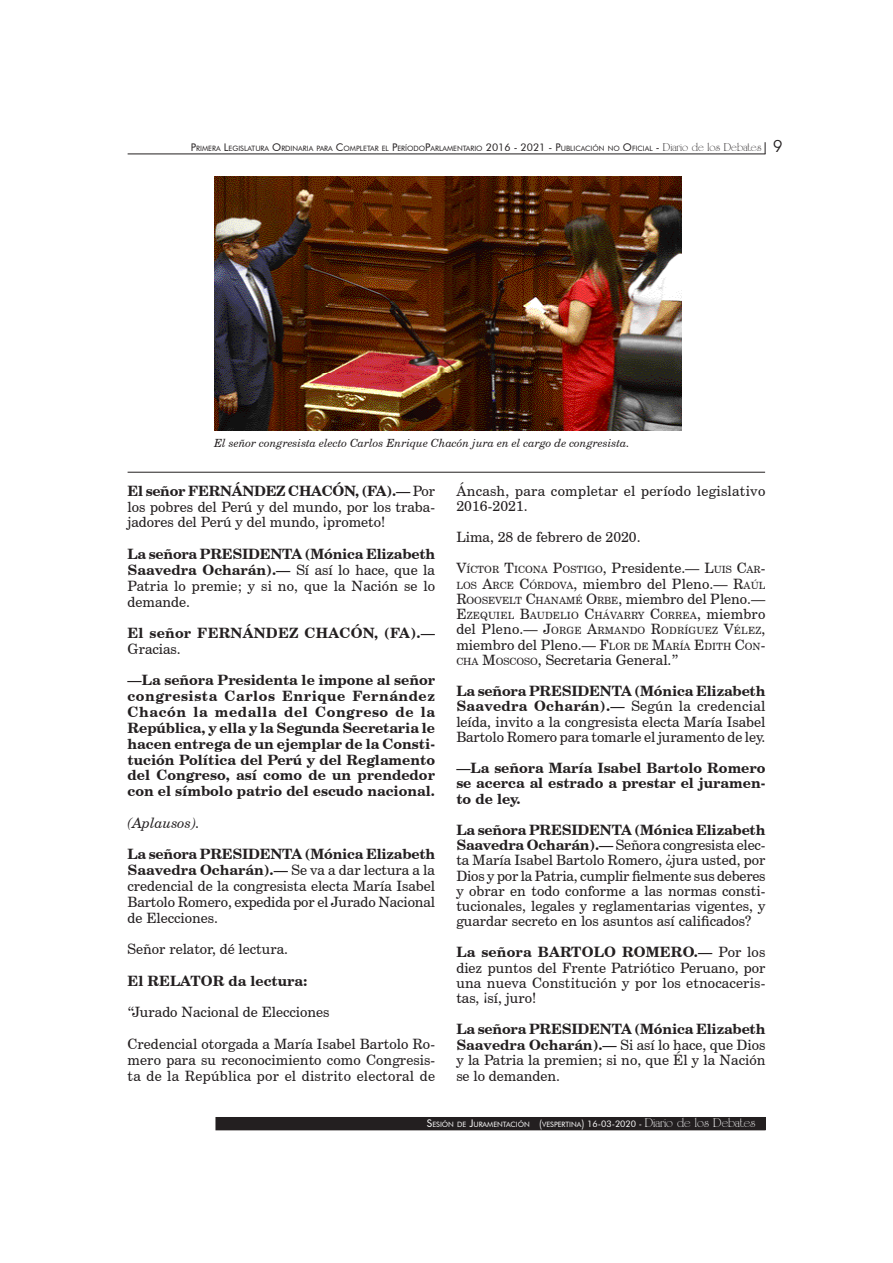
<style>
.page{position:relative;width:893px;height:1263px;background:#fff}
.page>*{position:absolute;margin:0;border:0;box-sizing:border-box;transform-origin:0 0}
.t1{font:14.25px/15.3px "Century Schoolbook BT";color:#231f20;text-align:justify}
.t2{font:700 14.25px/15.9px "Century Schoolbook BT";color:#231f20;text-align:justify}
.t3{font:14.25px/15.3px "Century Schoolbook BT";letter-spacing:.02em;color:#231f20}
.t4{font:italic 14.25px "Century Schoolbook BT";color:#231f20}
.t5{font:italic 11.25px "Century Schoolbook BT";color:#231f20}
.t6{font:10.05px/15.3px "Century Schoolbook BT";letter-spacing:.015em;color:#231f20;text-align:justify}
.t7{font:7.35px "Futura BT";color:#231f20}
.t8{font:7.35px "Futura BT";color:#fff}
.s1{font-size:10.5px}
.s2{font-family:"University Roman BT";font-size:12px}
.s3{font-family:"Avant Garde IT Cby BT";font-size:16.5px}
.s4{font-weight:700}
.s5{font-weight:400}
.s6{font-size:14.25px}
.s7{font-style:inherit}
.s8{font-size:10.05px}
.s9{font-size:9px}
.s10{font-family:"University Roman BT";font-size:13.5px}
</style>
<div class="page">
<hr style="left:128px;top:154px;width:637px;height:1px;background:#231f20">
<svg style="left:765px;top:142px;width:1px;height:12px"></svg>
<div style="left:216px;top:1117px;width:549px;height:13px;background:#231f20"></div>
<img style="left:214px;top:176px;width:468px;height:255px">
<hr style="left:128px;top:472px;width:637px;height:1px;background:#231f20">
<p class="t7" style="left:191px;top:144px;width:593px"><span class="s1">P</span>RIMERA <span class="s1">L</span>EGISLATURA <span class="s1">O</span>RDINARIA PARA <span class="s1">C</span>OMPLETAR EL <span class="s1">P</span>ERÍODO<span class="s1">P</span>ARLAMENTARIO <span class="s1">2016 - 2021 - P</span>UBLICACIÓN NO <span class="s1">O</span>FICIAL <span class="s1">-</span> <span class="s2">Diario de los Debates</span> <span class="s3">9</span></p>
<p class="t5" style="left:214px;top:435px;width:417px">El señor congresista electo Carlos Enrique Chacón jura en el cargo de congresista.</p>
<p class="t1" style="left:128px;top:482px;width:309px;line-height:15.9px"><span class="s4">El señor FERNÁNDEZ CHACÓN, (FA).—</span> Por los pobres del Perú y del mundo, por los traba&shy;jadores del Perú y del mundo, ¡prometo!</p>
<p class="t1" style="left:128px;top:546px;width:309px;line-height:15.8px"><span class="s4">La señora PRESIDENTA (Mónica Elizabeth Saavedra Ocharán).—</span> Sí así lo hace, que la Patria lo premie; y si no, que la Nación se lo demande.</p>
<p class="t2" style="left:128px;top:625px;width:309px">El señor FERNÁNDEZ CHACÓN, (FA).—<br><span class="s5">Gracias.</span></p>
<p class="t2" style="left:128px;top:672px;width:309px">—La señora Presidenta le impone al señor congresista Carlos Enrique Fernández Chacón la medalla del Congreso de la República, y ella y la Segunda Secretaria le hacen entrega de un ejemplar de la Consti&shy;tución Política del Perú y del Reglamento del Congreso, así como de un prendedor con el símbolo patrio del escudo nacional.</p>
<p class="t4" style="left:128px;top:813px;width:74px">(Aplausos).</p>
<p class="t1" style="left:128px;top:846px;width:309px;line-height:15.8px"><span class="s4">La señora PRESIDENTA (Mónica Elizabeth Saavedra Ocharán).—</span> Se va a dar lectura a la credencial de la congresista electa María Isabel Bartolo Romero, expedida por el Jurado Nacional de Elecciones.</p>
<p class="t1" style="left:128px;top:941px;width:162px">Señor relator, dé lectura.</p>
<p class="t2" style="left:128px;top:972px;width:182px">El RELATOR da lectura:</p>
<p class="t1" style="left:128px;top:1004px;width:203px">“Jurado Nacional de Elecciones</p>
<p class="t1" style="left:128px;top:1035px;width:309px;line-height:15.9px">Credencial otorgada a María Isabel Bartolo Ro&shy;mero para su reconocimiento como Congresis&shy;ta de la República por el distrito electoral de</p>
<p class="t3" style="left:456px;top:483px;width:311px">Áncash, para completar el período legislativo<br>2016-2021.</p>
<p class="t1" style="left:456px;top:529px;width:186px">Lima, 28 de febrero de 2020.</p>
<p class="t6" style="left:456px;top:562px;width:311px"><span class="s6">V</span>ÍCTOR <span class="s6">T</span>ICONA <span class="s6">P</span>OSTIGO<span class="s6">,</span> <span class="s6">Presidente</span><span class="s6">.— L</span>UIS <span class="s6">C</span>AR<span class="s6">-</span>LOS <span class="s6">A</span>RCE <span class="s6">C</span>ÓRDOVA<span class="s6">,</span> <span class="s6">miembro del Pleno</span><span class="s6">.— R</span>AÚL <span class="s6">R</span>OOSEVELT <span class="s6">C</span>HANAMÉ <span class="s6">O</span>RBE<span class="s6">,</span> <span class="s6">miembro del Pleno</span><span class="s6">.— E</span>ZEQUIEL <span class="s6">B</span>AUDELIO <span class="s6">C</span>HÁVARRY <span class="s6">C</span>ORREA<span class="s6">,</span> <span class="s6">miembro del Pleno</span><span class="s6">.— J</span>ORGE <span class="s6">A</span>RMANDO <span class="s6">R</span>ODRÍGUEZ <span class="s6">V</span>ÉLEZ<span class="s6">,</span></p>
<p class="t1" style="left:456px;top:637px;width:311px">miembro del Pleno<span class="s7">.— F</span><span class="s8">LOR DE</span> <span class="s7">M</span><span class="s8">ARÍA</span> <span class="s7">E</span><span class="s8">DITH</span> <span class="s7">C</span><span class="s8">ON</span><span class="s7">-<br></span><span class="s8">CHA</span> <span class="s7">M</span><span class="s8">OSCOSO</span><span class="s7">,</span> Secretaria General.”</p>
<p class="t1" style="left:456px;top:683px;width:311px"><span class="s4">La señora PRESIDENTA (Mónica Elizabeth Saavedra Ocharán).—</span> Según la credencial leída, invito a la congresista electa María Isabel Bartolo Romero para tomarle el juramento de ley.</p>
<p class="t2" style="left:456px;top:760px;width:311px;line-height:15.3px">—La señora María Isabel Bartolo Romero se acerca al estrado a prestar el juramen&shy;to de ley.</p>
<p class="t1" style="left:456px;top:821px;width:311px"><span class="s4">La señora PRESIDENTA (Mónica Elizabeth Saavedra Ocharán).—</span> Señora congresista elec&shy;ta María Isabel Bartolo Romero, ¿jura usted, por Dios y por la Patria, cumplir fielmente sus deberes y obrar en todo conforme a las normas consti&shy;tucionales, legales y reglamentarias vigentes, y guardar secreto en los asuntos así calificados?</p>
<p class="t1" style="left:456px;top:944px;width:311px"><span class="s4">La señora BARTOLO ROMERO.—</span> Por los diez puntos del Frente Patriótico Peruano, por una nueva Constitución y por los etnocaceris&shy;tas, ¡sí, juro!</p>
<p class="t1" style="left:456px;top:1021px;width:311px"><span class="s4">La señora PRESIDENTA (Mónica Elizabeth Saavedra Ocharán).—</span> Si así lo hace, que Dios y la Patria la premien; si no, que Él y la Nación se lo demanden.</p>
<p class="t8" style="left:427px;top:1119px;width:330px"><span class="s1">S</span>ESIÓN DE <span class="s1">J</span>URAMENTACIÓN <span class="s1">(</span>VESPERTINA<span class="s1">)</span> <span class="s9">16-03-2020 -</span> <span class="s10">Diario de los Debates</span></p>
</div>
